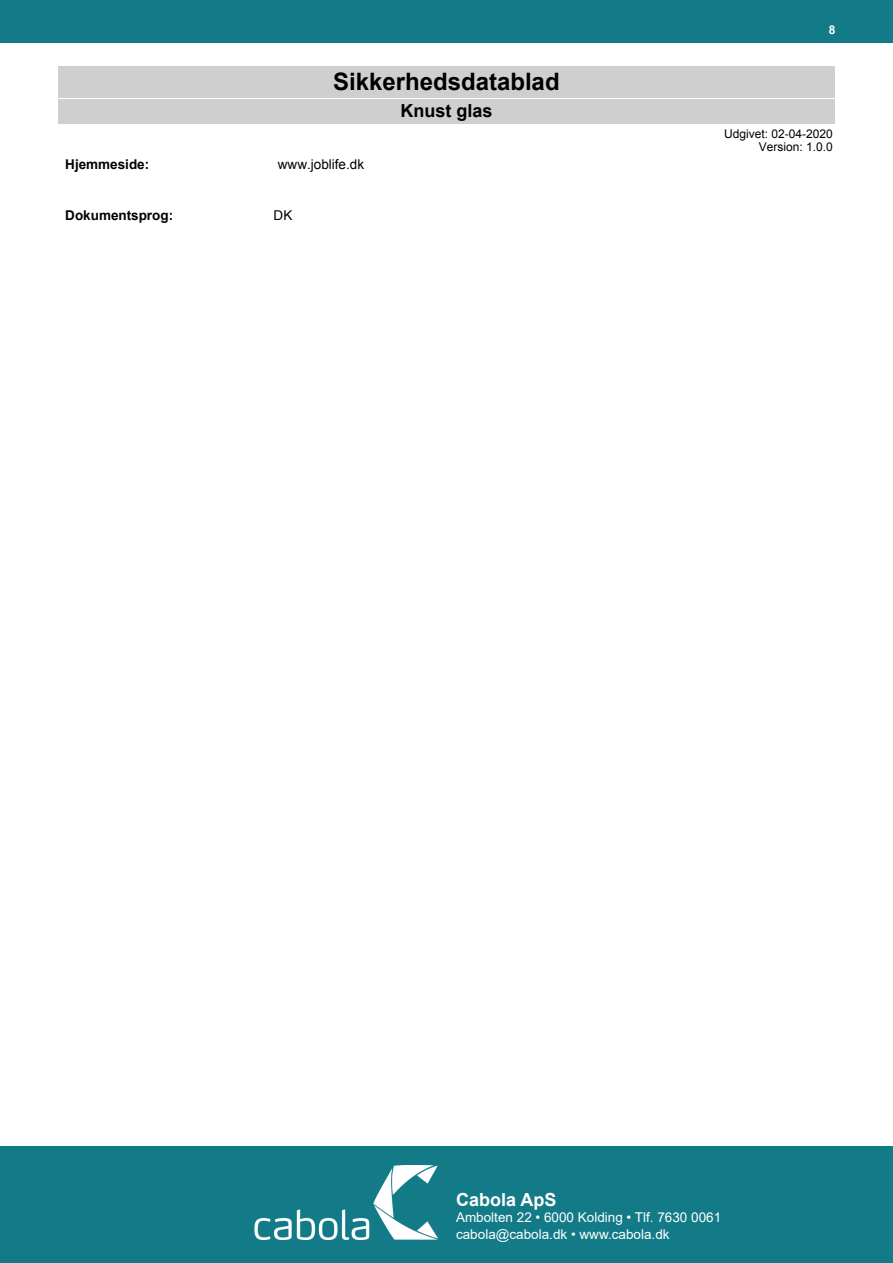
<style>
.page{position:relative;width:893px;height:1263px;background:#fff}
.page>*{position:absolute;margin:0;border:0;box-sizing:border-box;transform-origin:0 0}
.t1{font:700 24px "Arial";color:#000}
.t2{font:700 18px "Arial";color:#000}
.t3{font:700 18px "Arial";color:#fff}
.t4{font:13.5px/16.5px "Arial";color:#fff}
.t5{font:700 13.5px "Arial";color:#000}
.t6{font:13.5px "Arial";color:#000}
.t7{font:12px/13.8px "Arial";color:#000;text-align:right}
.t8{font:700 12px "Arial";color:#fff}
</style>
<div class="page">
<div style="left:58px;top:99px;width:776px;height:25px;background:#d0cfcf"></div>
<div style="left:58px;top:67px;width:776px;height:31px;background:#d0cfcf"></div>
<div style="left:0;top:0;width:893px;height:43px;background:#137b88"></div>
<div style="left:0;top:1146px;width:893px;height:117px;background:#137b88"></div>
<img style="left:254px;top:1165px;width:183px;height:74px">
<p class="t1" style="left:333px;top:64px;width:228px">Sikkerhedsdatablad</p>
<p class="t5" style="left:65px;top:155px;width:85px">Hjemmeside:</p>
<p class="t6" style="left:278px;top:155px;width:88px">www.joblife.dk</p>
<p class="t5" style="left:65px;top:206px;width:109px">Dokumentsprog:</p>
<p class="t6" style="left:274px;top:206px;width:20px">DK</p>
<p class="t2" style="left:400px;top:98px;width:93px">Knust glas</p>
<p class="t8" style="left:829px;top:22px;width:8px">8</p>
<p class="t7" style="left:724px;top:126px;width:110px">Udgivet: 02-04-2020<br>Version: 1.0.0</p>
<h2 class="t3" style="left:456px;top:1187px;width:102px">Cabola ApS</h2>
<p class="t4" style="left:456px;top:1209px;width:267px">Ambolten 22 • 6000 Kolding • Tlf. 7630 0061 cabola@cabola.dk • www.cabola.dk</p>
</div>
